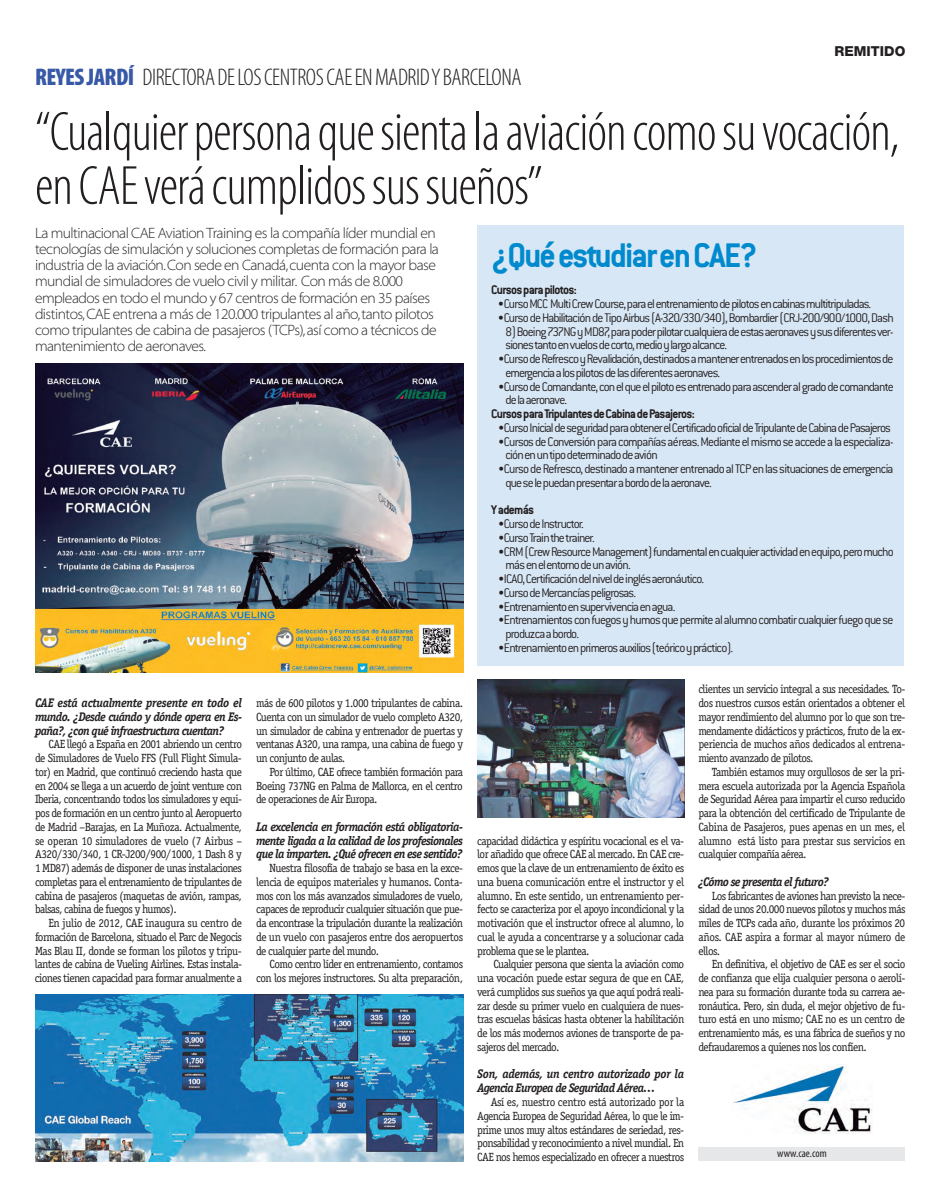
<style>
.page{position:relative;width:943px;height:1202px;background:#fff}
.page>*{position:absolute;margin:0;border:0;box-sizing:border-box;transform-origin:0 0}
.t1{font:300 condensed 55.62px/54.1px "Myriad Pro";letter-spacing:-.02em;color:#231f20}
.t2{font:700 37.5px "Conduit ITC";letter-spacing:-.05em;color:#008ace;scale:.95 1}
.t3{font:300 condensed 24.12px "Myriad Pro";letter-spacing:-.02em;color:#231f20}
.t4{font:15px/16.2px "Myriad MM 215 wt 700 wd";letter-spacing:-.035em;color:#231f20;scale:.94 1}
.t5{font:300 13.75px/13.8px "Conduit ITC";letter-spacing:-.065em;color:#231f20;scale:.95 1}
.t6{font:700 13.75px "Conduit ITC";letter-spacing:-.05em;color:#231f20;scale:.95 1}
.t7{font:800 13.75px "Helvetica Neue";color:#231f20}
.t8{font:italic 700 12.5px/13.8px "Officina Serif";letter-spacing:-.055em;color:#231f20;text-align:justify;scale:.95 1}
.t9{font:11.88px/13.8px "Officina Serif";letter-spacing:-.05em;color:#231f20;text-align:justify;scale:.95 1}
.t10{font:condensed 11.25px "Myriad Pro";color:#231f20}
.s1{font-weight:900;color:#3859a7}
</style>
<div class="page">
<div style="left:698px;top:1147px;width:207px;height:13px;background:#e6e7e9"></div>
<div style="left:477px;top:225px;width:426px;height:440px;background:#d8e7f5"></div>
<img style="left:733px;top:1064px;width:139px;height:69px">
<img style="left:35px;top:994px;width:428px;height:166px">
<img style="left:477px;top:679px;width:207px;height:138px">
<img style="left:35px;top:363px;width:428px;height:309px">
<h3 class="t3" style="left:35px;top:68px;width:488px"><span class="s1">REYES JARDÍ</span> DIRECTORA DE LOS CENTROS CAE EN MADRID Y BARCELONA</h3>
<p class="t7" style="left:834px;top:47px;width:72px">REMITIDO</p>
<h1 class="t1" style="left:35px;top:109px;width:865px">“Cualquier persona que sienta la aviación como su vocación, en CAE verá cumplidos sus sueños”</h1>
<p class="t4" style="left:35px;top:226px;width:431px">La multinacional CAE Aviation Training es la compañía líder mundial en tecnologías de simulación y soluciones completas de formación para la industria de la aviación. Con sede en Canadá, cuenta con la mayor base mundial de simuladores de vuelo civil y militar. Con más de 8.000 empleados en todo el mundo y 67 centros de formación en 35 países distintos, CAE entrena a más de 120.000 tripulantes al año, tanto pilotos como tripulantes de cabina de pasajeros (TCPs), así como a técnicos de mantenimiento de aeronaves.</p>
<h2 class="t2" style="left:491px;top:243px;width:282px">¿Qué estudiar en CAE?</h2>
<p class="t6" style="left:491px;top:285px;width:92px">Cursos para pilotos:</p>
<p class="t5" style="left:498px;top:298px;width:394px">•Curso MCC Multi Crew Course, para el entrenamiento de pilotos en cabinas multitripuladas.</p>
<p class="t5" style="left:498px;top:312px;width:418px">•Curso de Habilitación de Tipo Airbus (A-320/330/340), Bombardier (CRJ-200/900/1000, Dash</p>
<p class="t5" style="left:505px;top:326px;width:410px">8) Boeing 737NG y MD87, para poder pilotar cualquiera de estas aeronaves y sus diferentes ver&shy;siones tanto en vuelos de corto, medio y largo alcance.</p>
<p class="t5" style="left:505px;top:353px;width:410px;text-indent:-7px">•Curso de Refresco y Revalidación, destinados a mantener entrenados en los procedimientos de emergencia a los pilotos de las diferentes aeronaves.</p>
<p class="t5" style="left:505px;top:381px;width:410px;text-indent:-7px">•Curso de Comandante, con el que el piloto es entrenado para ascender al grado de comandante de la aeronave.</p>
<p class="t6" style="left:491px;top:409px;width:216px">Cursos para Tripulantes de Cabina de Pasajeros:</p>
<p class="t5" style="left:498px;top:422px;width:415px">•Curso Inicial de seguridad para obtener el Certificado oficial de Tripulante de Cabina de Pasajeros</p>
<p class="t5" style="left:505px;top:436px;width:410px;text-indent:-7px">•Cursos de Conversión para compañías aéreas. Mediante el mismo se accede a la especializa&shy;ción en un tipo determinado de avión</p>
<p class="t5" style="left:505px;top:463px;width:410px;text-indent:-7px">•Curso de Refresco, destinado a mantener entrenado al TCP en las situaciones de emergencia que se le puedan presentar a bordo de la aeronave.</p>
<p class="t6" style="left:491px;top:505px;width:47px">Y además</p>
<p class="t5" style="left:498px;top:518px;width:92px">•Curso de Instructor.</p>
<p class="t5" style="left:498px;top:532px;width:103px">•Curso Train the trainer.</p>
<p class="t5" style="left:505px;top:546px;width:410px;text-indent:-7px">•CRM (Crew Resource Management) fundamental en cualquier actividad en equipo, pero mucho más en el entorno de un avión.</p>
<p class="t5" style="left:498px;top:573px;width:218px">•ICAO, Certificación del nivel de inglés aeronáutico.</p>
<p class="t5" style="left:498px;top:587px;width:146px">•Curso de Mercancías peligrosas.</p>
<p class="t5" style="left:498px;top:601px;width:188px">•Entrenamiento en supervivencia en agua.</p>
<p class="t5" style="left:505px;top:614px;width:410px;text-indent:-7px">•Entrenamientos con fuegos y humos que permite al alumno combatir cualquier fuego que se produzca a bordo.</p>
<p class="t5" style="left:498px;top:642px;width:249px">•Entrenamiento en primeros auxilios (teórico y práctico).</p>
<p class="t8" style="left:35px;top:696px;width:219px">CAE está actualmente presente en todo el mundo. ¿Desde cuándo y dónde opera en Es&shy;paña?, ¿con qué infraestructura cuentan?</p>
<p class="t9" style="left:35px;top:737px;width:219px;text-indent:13px">CAE llegó a España en 2001 abriendo un centro de Simuladores de Vuelo FFS (Full Flight Simula&shy;tor) en Madrid, que continuó creciendo hasta que en 2004 se llega a un acuerdo de joint venture con Iberia, concentrando todos los simuladores y equi&shy;pos de formación en un centro junto al Aeropuerto de Madrid –Barajas, en La Muñoza. Actualmente, se operan 10 simuladores de vuelo (7 Airbus – A320/330/340, 1 CR-J200/900/1000, 1 Dash 8 y 1 MD87) además de disponer de unas instalaciones completas para el entrenamiento de tripulantes de cabina de pasajeros (maquetas de avión, rampas, balsas, cabina de fuegos y humos).</p>
<p class="t9" style="left:35px;top:916px;width:219px;text-indent:13px">En julio de 2012, CAE inaugura su centro de formación de Barcelona, situado el Parc de Negocis Mas Blau II, donde se forman los pilotos y tripu&shy;lantes de cabina de Vueling Airlines. Estas instala&shy;ciones tienen capacidad para formar anualmente a</p>
<p class="t9" style="left:256px;top:696px;width:219px">más de 600 pilotos y 1.000 tripulantes de cabina.<br>Cuenta con un simulador de vuelo completo A320, un simulador de cabina y entrenador de puertas y ventanas A320, una rampa, una cabina de fuego y un conjunto de aulas.</p>
<p class="t9" style="left:256px;top:764px;width:219px;text-indent:13px">Por último, CAE ofrece también formación para Boeing 737NG en Palma de Mallorca, en el centro de operaciones de Air Europa.</p>
<p class="t8" style="left:256px;top:820px;width:219px">La excelencia en formación está obligatoria&shy;mente ligada a la calidad de los profesionales que la imparten. ¿Qué ofrecen en ese sentido?</p>
<p class="t9" style="left:256px;top:861px;width:219px;text-indent:13px">Nuestra filosofía de trabajo se basa en la exce&shy;lencia de equipos materiales y humanos. Conta&shy;mos con los más avanzados simuladores de vuelo, capaces de reproducir cualquier situación que pue&shy;da encontrase la tripulación durante la realización de un vuelo con pasajeros entre dos aeropuertos de cualquier parte del mundo.</p>
<p class="t9" style="left:256px;top:957px;width:219px;text-align:right">Como centro líder en entrenamiento, contamos con los mejores instructores. Su alta preparación,</p>
<p class="t9" style="left:477px;top:833px;width:219px">capacidad didáctica y espíritu vocacional es el va&shy;lor añadido que ofrece CAE al mercado. En CAE cre&shy;emos que la clave de un entrenamiento de éxito es una buena comunicación entre el instructor y el alumno. En este sentido, un entrenamiento per&shy;fecto se caracteriza por el apoyo incondicional y la motivación que el instructor ofrece al alumno, lo cual le ayuda a concentrarse y a solucionar cada problema que se le plantea.</p>
<p class="t9" style="left:477px;top:957px;width:219px;text-indent:16px">Cualquier persona que sienta la aviación como una vocación puede estar segura de que en CAE, verá cumplidos sus sueños ya que aquí podrá reali&shy;zar desde su primer vuelo en cualquiera de nues&shy;tras escuelas básicas hasta obtener la habilitación de los más modernos aviones de transporte de pa&shy;sajeros del mercado.</p>
<p class="t8" style="left:477px;top:1068px;width:219px">Son, además, un centro autorizado por la<br>Agencia Europea de Seguridad Aérea…</p>
<p class="t9" style="left:477px;top:1094px;width:219px;text-indent:13px">Así es, nuestro centro está autorizado por la Agencia Europea de Seguridad Aérea, lo que le im&shy;prime unos muy altos estándares de seriedad, res&shy;ponsabilidad y reconocimiento a nivel mundial. En CAE nos hemos especializado en ofrecer a nuestros</p>
<p class="t9" style="left:698px;top:682px;width:219px">clientes un servicio integral a sus necesidades. To&shy;dos nuestros cursos están orientados a obtener el mayor rendimiento del alumno por lo que son tre&shy;mendamente didácticos y prácticos, fruto de la ex&shy;periencia de muchos años dedicados al entrena&shy;miento avanzado de pilotos.</p>
<p class="t9" style="left:698px;top:764px;width:219px;text-indent:13px">También estamos muy orgullosos de ser la pri&shy;mera escuela autorizada por la Agencia Española de Seguridad Aérea para impartir el curso reducido para la obtención del certificado de Tripulante de Cabina de Pasajeros, pues apenas en un mes, el alumno está listo para prestar sus servicios en cualquier compañía aérea.</p>
<p class="t8" style="left:698px;top:875px;width:139px">¿Cómo se presenta el futuro?</p>
<p class="t9" style="left:698px;top:888px;width:219px;text-indent:13px">Los fabricantes de aviones han previsto la nece&shy;sidad de unos 20.000 nuevos pilotos y muchos más miles de TCPs cada año, durante los próximos 20 años. CAE aspira a formar al mayor número de ellos.</p>
<p class="t9" style="left:698px;top:957px;width:219px;text-indent:13px">En definitiva, el objetivo de CAE es ser el socio de confianza que elija cualquier persona o aerolí&shy;nea para su formación durante toda su carrera ae&shy;ronáutica. Pero, sin duda, el mejor objetivo de fu&shy;turo está en uno mismo; CAE no es un centro de entrenamiento más, es una fábrica de sueños y no defraudaremos a quienes nos los confíen.</p>
<p class="t10" style="left:777px;top:1148px;width:51px">www.cae.com</p>
</div>
